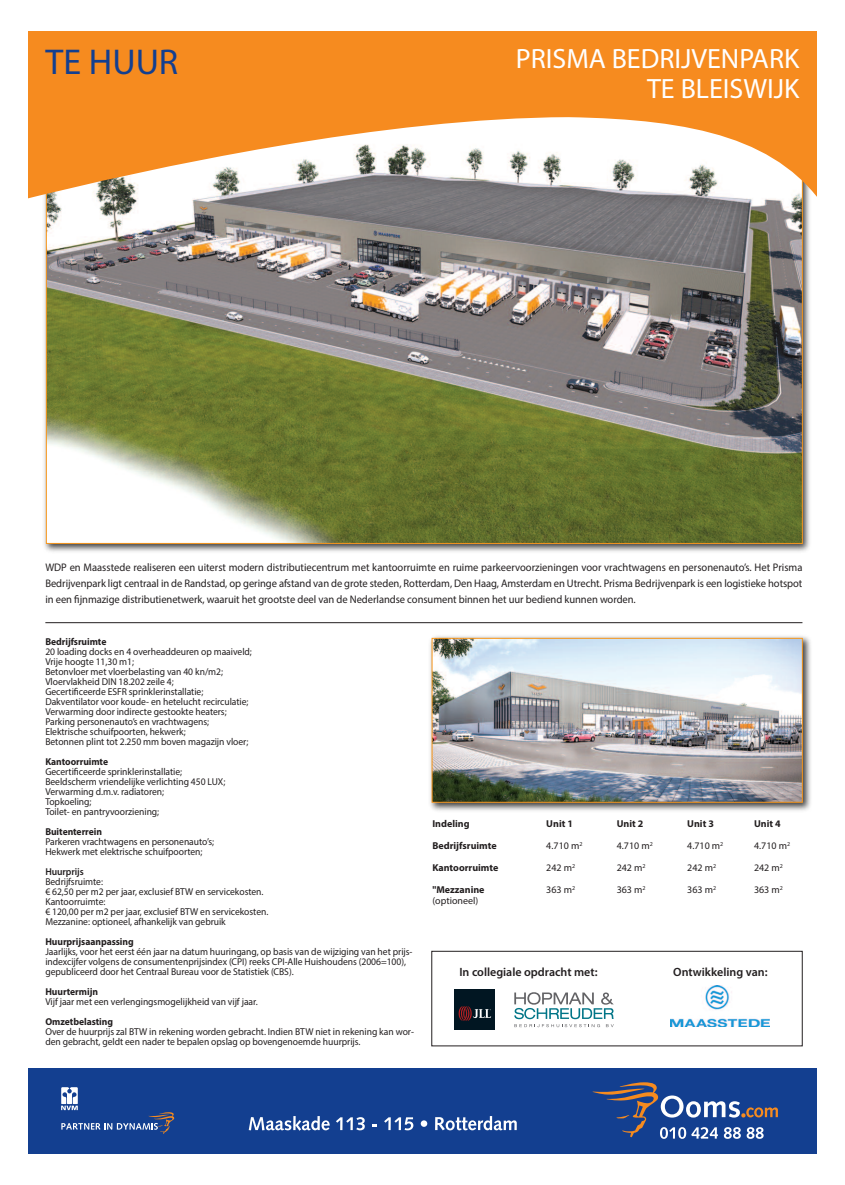
<style>
.page{position:relative;width:845px;height:1185px;background:#fff}
.page>*{position:absolute;margin:0;border:0;box-sizing:border-box;transform-origin:0 0}
.t1{font:36px "Myriad Pro";color:#133f90}
.t2{font:28px/30px "Myriad Pro";color:#fff;text-align:right}
.t3{font:600 12px "Myriad Pro";color:#231f20}
.t4{font:11px/16px "Myriad Pro";letter-spacing:-.005em;color:#231f20;text-align:justify;scale:.96 1}
.t5{font:10px/10px "Myriad Pro";letter-spacing:-.005em;color:#231f20;scale:.96 1}
.t6{font:700 10px "Myriad Pro";letter-spacing:-.005em;color:#231f20;scale:.96 1}
.t7{font:10px "Myriad Pro";letter-spacing:-.005em;color:#231f20}
.t8{font:700 10px "Myriad Pro";letter-spacing:-.005em;color:#231f20}
.t9{font:600 10px "Myriad Pro";letter-spacing:-.005em;color:#231f20;scale:.96 1}
</style>
<div class="page">
<img style="left:44px;top:218px;width:766px;height:334px">
<img style="left:48px;top:218px;width:753px;height:324px">
<svg style="left:28px;top:31px;width:788px;height:187px;fill:#f68b1f"></svg>
<div style="left:28px;top:1068px;width:788px;height:86px;background:#133f90"></div>
<svg style="left:592px;top:1082px;width:186px;height:57px"></svg>
<svg style="left:249px;top:1116px;width:81px;height:15px"></svg>
<svg style="left:336px;top:1117px;width:29px;height:13px"></svg>
<svg style="left:384px;top:1117px;width:29px;height:13px"></svg>
<div style="left:421px;top:1120px;width:6px;height:7px;background:#fff;border-radius:50%"></div>
<svg style="left:435px;top:1116px;width:82px;height:14px"></svg>
<svg style="left:61px;top:1087px;width:113px;height:47px"></svg>
<hr style="left:45px;top:622px;width:757px;height:1px;background:#231f20">
<svg style="left:514px;top:992px;width:100px;height:35px"></svg>
<div style="left:454px;top:989px;width:41px;height:40px;background:#011622"></div>
<svg style="left:458px;top:1006px;width:33px;height:15px"></svg>
<div style="left:431px;top:951px;width:371px;height:95px;border:1px solid #231f20"></div>
<img style="left:671px;top:986px;width:99px;height:40px">
<img style="left:430px;top:636px;width:381px;height:175px">
<img style="left:433px;top:640px;width:368px;height:161px">
<div style="left:431px;top:638px;width:372px;height:165px;border:1px solid #f7971d"></div>
<h1 class="t1" style="left:46px;top:48px;width:134px">TE HUUR</h1>
<h2 class="t2" style="left:516px;top:46px;width:285px">PRISMA BEDRIJVENPARK<br>TE BLEISWIJK</h2>
<p class="t4" style="left:45px;top:560px;width:790px">WDP en Maasstede realiseren een uiterst modern distributiecentrum met kantoorruimte en ruime parkeervoorzieningen voor vrachtwagens en personenauto’s. Het Prisma Bedrijvenpark ligt centraal in de Randstad, op geringe afstand van de grote steden, Rotterdam, Den Haag, Amsterdam en Utrecht. Prisma Bedrijvenpark is een logistieke hotspot in een fijnmazige distributienetwerk, waaruit het grootste deel van de Nederlandse consument binnen het uur bediend kunnen worden.</p>
<p class="t6" style="left:45px;top:638px;width:65px">Bedrijfsruimte</p>
<p class="t5" style="left:45px;top:648px;width:217px">20 loading docks en 4 overheaddeuren op maaiveld; Vrije hoogte 11,30 m1;<br>Betonvloer met vloerbelasting van 40 kn/m2; Vloervlakheid DIN 18.202 zeile 4;<br>Gecertificeerde ESFR sprinklerinstallatie; Dakventilator voor koude- en hetelucht recirculatie; Verwarming door indirecte gestookte heaters; Parking personenauto’s en vrachtwagens; Elektrische schuifpoorten, hekwerk;<br>Betonnen plint tot 2.250 mm boven magazijn vloer;</p>
<p class="t6" style="left:45px;top:758px;width:67px">Kantoorruimte</p>
<p class="t5" style="left:45px;top:768px;width:189px">Gecertificeerde sprinklerinstallatie; Beeldscherm vriendelijke verlichting 450 LUX; Verwarming d.m.v. radiatoren;<br>Topkoeling;<br>Toilet- en pantryvoorziening;</p>
<p class="t6" style="left:45px;top:828px;width:61px">Buitenterrein</p>
<p class="t5" style="left:45px;top:838px;width:177px">Parkeren vrachtwagens en personenauto’s;<br>Hekwerk met elektrische schuifpoorten;</p>
<p class="t9" style="left:45px;top:868px;width:42px">Huurprijs</p>
<p class="t5" style="left:45px;top:878px;width:234px">Bedrijfsruimte:<br>€ 62,50 per m2 per jaar, exclusief BTW en servicekosten.<br>Kantoorruimte:<br>€ 120,00 per m2 per jaar, exclusief BTW en servicekosten.<br>Mezzanine: optioneel, afhankelijk van gebruik</p>
<p class="t6" style="left:45px;top:938px;width:94px">Huurprijsaanpassing</p>
<p class="t5" style="left:45px;top:948px;width:384px">Jaarlijks, voor het eerst één jaar na datum huuringang, op basis van de wijziging van het prijs&shy;indexcijfer volgens de consumentenprijsindex (CPI) reeks CPI-Alle Huishoudens (2006=100), gepubliceerd door het Centraal Bureau voor de Statistiek (CBS).</p>
<p class="t6" style="left:45px;top:988px;width:56px">Huurtermijn</p>
<p class="t5" style="left:45px;top:998px;width:223px">Vijf jaar met een verlengingsmogelijkheid van vijf jaar.</p>
<p class="t6" style="left:45px;top:1018px;width:72px">Omzetbelasting</p>
<p class="t5" style="left:45px;top:1028px;width:385px">Over de huurprijs zal BTW in rekening worden gebracht. Indien BTW niet in rekening kan wor&shy;den gebracht, geldt een nader te bepalen opslag op bovengenoemde huurprijs.</p>
<p class="t8" style="left:432px;top:820px;width:39px">Indeling</p>
<p class="t8" style="left:546px;top:820px;width:28px">Unit 1</p>
<p class="t8" style="left:617px;top:820px;width:28px">Unit 2</p>
<p class="t8" style="left:687px;top:820px;width:28px">Unit 3</p>
<p class="t8" style="left:754px;top:820px;width:28px">Unit 4</p>
<p class="t8" style="left:432px;top:842px;width:66px">Bedrijfsruimte</p>
<p class="t7" style="left:546px;top:842px;width:38px">4.710 m<sup>2</sup></p>
<p class="t7" style="left:617px;top:842px;width:38px">4.710 m<sup>2</sup></p>
<p class="t7" style="left:687px;top:842px;width:38px">4.710 m<sup>2</sup></p>
<p class="t7" style="left:754px;top:842px;width:38px">4.710 m<sup>2</sup></p>
<p class="t8" style="left:432px;top:864px;width:67px">Kantoorruimte</p>
<p class="t7" style="left:546px;top:864px;width:30px">242 m<sup>2</sup></p>
<p class="t7" style="left:617px;top:864px;width:30px">242 m<sup>2</sup></p>
<p class="t7" style="left:687px;top:864px;width:30px">242 m<sup>2</sup></p>
<p class="t7" style="left:754px;top:864px;width:30px">242 m<sup>2</sup></p>
<p class="t8" style="left:432px;top:886px;width:54px">"Mezzanine</p>
<p class="t7" style="left:546px;top:886px;width:30px">363 m<sup>2</sup></p>
<p class="t7" style="left:617px;top:886px;width:30px">363 m<sup>2</sup></p>
<p class="t7" style="left:687px;top:886px;width:30px">363 m<sup>2</sup></p>
<p class="t7" style="left:754px;top:886px;width:30px">363 m<sup>2</sup></p>
<p class="t7" style="left:432px;top:897px;width:47px">(optioneel)</p>
<p class="t3" style="left:459px;top:967px;width:140px">In collegiale opdracht met:</p>
<p class="t3" style="left:673px;top:967px;width:96px">Ontwikkeling van:</p>
</div>
